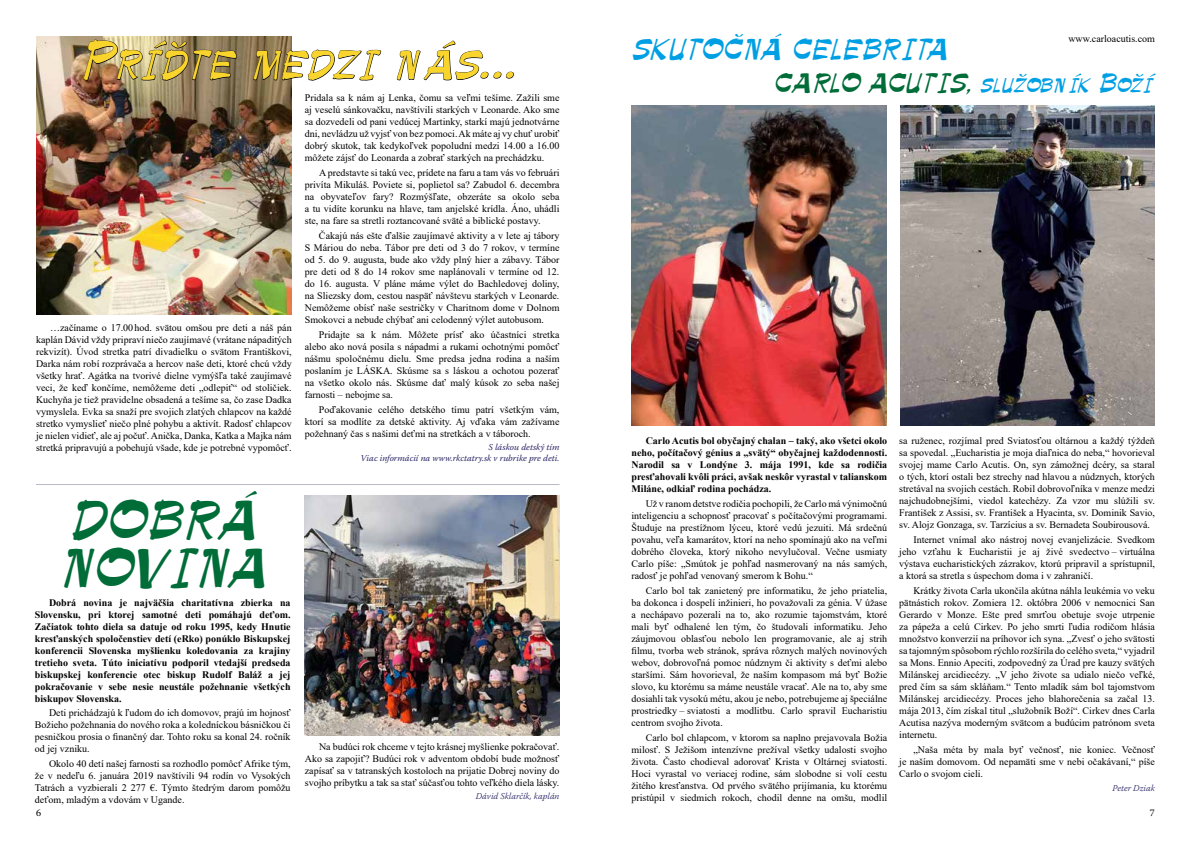
<style>
.page{position:relative;width:1191px;height:842px;background:#fff}
.page>*{position:absolute;margin:0;border:0;box-sizing:border-box;transform-origin:0 0}
.t1{font:48px "Palette";color:#f8d42d}
.t2{font:48px/48px "Palette";color:#006c38}
.t3{font:26px "Palette";color:#009fe3}
.t4{font:24px "Palette";color:#009fe3}
.t5{font:10px/12px "Times New Roman";color:#000;text-align:justify}
.t6{font:700 10px/12px "Times New Roman";color:#000;text-align:justify}
.t7{font:10px "Warnock Pro";color:#000}
.t8{font:italic 9px/10.8px "Warnock Pro";color:#2c2666;text-align:right}
.t9{font:italic 300 9px "Warnock Pro";color:#2c2666}
.s1{color:#006c38}
</style>
<div class="page">
<img style="left:631px;top:106px;width:255px;height:319px">
<img style="left:900px;top:106px;width:255px;height:319px">
<img style="left:305px;top:495px;width:254px;height:241px">
<svg style="left:304px;top:495px;width:41px;height:95px;background:#a7a8ac"></svg>
<hr style="left:36px;top:484px;width:523px;height:1px;background:#b9bbc7">
<img style="left:36px;top:36px;width:256px;height:279px">
<svg style="left:83px;top:40px;width:154px;height:41px;background:#938260"></svg>
<svg style="left:253px;top:49px;width:128px;height:32px"></svg>
<svg style="left:397px;top:40px;width:117px;height:40px"></svg>
<h1 class="t1" style="left:79px;top:31px;width:439px">Príďte medzi nás…</h1>
<p class="t5" style="left:305px;top:92px;width:256px">Pridala sa k nám aj Lenka, čomu sa veľmi tešíme. Zažili sme aj veselú sánkovačku, navštívili starkých v Leonarde. Ako sme sa dozvedeli od pani vedúcej Martinky, starkí majú jednotvárne dni, nevládzu už vyjsť von bez pomoci. Ak máte aj vy chuť urobiť dobrý skutok, tak kedykoľvek popoludní medzi 14.00 a 16.00 môžete zájsť do Leonarda a zobrať starkých na prechádzku.</p>
<p class="t5" style="left:305px;top:167px;width:256px;text-indent:14px">A predstavte si takú vec, prídete na faru a tam vás vo februári privíta Mikuláš. Poviete si, poplietol sa? Zabudol 6. decembra na obyvateľov fary? Rozmýšľate, obzeráte sa okolo seba a tu vidíte korunku na hlave, tam anjelské krídla. Áno, uhádli ste, na fare sa stretli roztancované sväté a biblické postavy.</p>
<p class="t5" style="left:305px;top:229px;width:256px;text-indent:14px">Čakajú nás ešte ďalšie zaujímavé aktivity a v lete aj tábory S Máriou do neba. Tábor pre deti od 3 do 7 rokov, v termíne od 5. do 9. augusta, bude ako vždy plný hier a zábavy. Tábor pre deti od 8 do 14 rokov sme naplánovali v termíne od 12. do 16. augusta. V pláne máme výlet do Bachledovej doliny, na Sliezsky dom, cestou naspäť návštevu starkých v Leonarde.<br>Nemôžeme obísť naše sestričky v Charitnom dome v Dolnom Smokovci a nebude chýbať ani celodenný výlet autobusom.</p>
<p class="t5" style="left:305px;top:328px;width:256px;text-indent:14px">Pridajte sa k nám. Môžete prísť ako účastníci stretka alebo ako nová posila s nápadmi a rukami ochotnými pomôcť nášmu spoločnému dielu. Sme predsa jedna rodina a naším poslaním je LÁSKA. Skúsme sa s láskou a ochotou pozerať na všetko okolo nás. Skúsme dať malý kúsok zo seba našej farnosti – nebojme sa.</p>
<p class="t5" style="left:305px;top:403px;width:256px;text-indent:14px">Poďakovanie celého detského tímu patrí všetkým vám, ktorí sa modlíte za detské aktivity. Aj vďaka vám zažívame požehnaný čas s našimi deťmi na stretkách a v táboroch.</p>
<p class="t8" style="left:361px;top:442px;width:200px">S láskou detský tím<br>Viac informácií na www.rkctatry.sk v rubrike pre deti.</p>
<p class="t5" style="left:36px;top:321px;width:257px;text-indent:14px">…začíname o 17.00hod. svätou omšou pre deti a náš pán kaplán Dávid vždy pripraví niečo zaujímavé (vrátane nápaditých rekvizít). Úvod stretka patrí divadielku o svätom Františkovi, Darka nám robí rozprávača a hercov naše deti, ktoré chcú vždy všetky hrať. Agátka na tvorivé dielne vymýšľa také zaujímavé veci, že keď končíme, nemôžeme deti „odlepiť“ od stoličiek.<br>Kuchyňa je tiež pravidelne obsadená a tešíme sa, čo zase Dadka vymyslela. Evka sa snaží pre svojich zlatých chlapcov na každé stretko vymyslieť niečo plné pohybu a aktivít. Radosť chlapcov je nielen vidieť, ale aj počuť. Anička, Danka, Katka a Majka nám stretká pripravujú a pobehujú všade, kde je potrebné vypomôcť.</p>
<h1 class="t2" style="left:58px;top:497px;width:212px">DOBRÁ<br>NOVINA</h1>
<p class="t6" style="left:35px;top:596px;width:257px;text-indent:14px">Dobrá novina je najväčšia charitatívna zbierka na Slovensku, pri ktorej samotné deti pomáhajú deťom.<br>Začiatok tohto diela sa datuje od roku 1995, kedy Hnutie kresťanských spoločenstiev detí (eRko) ponúklo Biskupskej konferencii Slovenska myšlienku koledovania za krajiny tretieho sveta. Túto iniciatívu podporil vtedajší predseda biskupskej konferencie otec biskup Rudolf Baláž a jej pokračovanie v sebe nesie neustále požehnanie všetkých biskupov Slovenska.</p>
<p class="t5" style="left:35px;top:707px;width:257px;text-indent:14px">Deti prichádzajú k ľudom do ich domovov, prajú im hojnosť Božieho požehnania do nového roka a koledníckou básničkou či pesničkou prosia o finančný dar. Tohto roku sa konal 24. ročník od jej vzniku.</p>
<p class="t5" style="left:35px;top:757px;width:257px;text-indent:14px">Okolo 40 detí našej farnosti sa rozhodlo pomôcť Afrike tým, že v nedeľu 6. januára 2019 navštívili 94 rodín vo Vysokých Tatrách a vyzbierali 2 277 €. Týmto štedrým darom pomôžu deťom, mladým a vdovám v Ugande.</p>
<p class="t5" style="left:305px;top:740px;width:256px;text-indent:14px">Na budúci rok chceme v tejto krásnej myšlienke pokračovať.<br>Ako sa zapojiť? Budúci rok v adventom období bude možnosť zapísať sa v tatranských kostoloch na prijatie Dobrej noviny do svojho príbytku a tak sa stať súčasťou tohto veľkého diela lásky.</p>
<p class="t9" style="left:475px;top:791px;width:85px">Dávid Sklarčík, kaplán</p>
<h2 class="t3" style="left:631px;top:33px;width:319px">SKUTOČNÁ CELEBRITA</h2>
<p class="t5" style="left:1068px;top:32px;width:88px">www.carloacutis.com</p>
<h3 class="t4" style="left:773px;top:68px;width:380px"><span class="s1">CARLO ACUTIS,</span> služobník Boží</h3>
<p class="t6" style="left:631px;top:435px;width:257px;text-indent:14px">Carlo Acutis bol obyčajný chalan – taký, ako všetci okolo neho, počítačový génius a „svätý“ obyčajnej každodennosti.<br>Narodil sa v Londýne 3. mája 1991, kde sa rodičia presťahovali kvôli práci, avšak neskôr vyrastal v talianskom Miláne, odkiaľ rodina pochádza.</p>
<p class="t5" style="left:631px;top:497px;width:257px;text-indent:14px">Už v ranom detstve rodičia pochopili, že Carlo má výnimočnú inteligenciu a schopnosť pracovať s počítačovými programami.<br>Študuje na prestížnom lýceu, ktoré vedú jezuiti. Má srdečnú povahu, veľa kamarátov, ktorí na neho spomínajú ako na veľmi dobrého človeka, ktorý nikoho nevylučoval. Večne usmiaty Carlo píše: „Smútok je pohľad nasmerovaný na nás samých, radosť je pohľad venovaný smerom k Bohu.“</p>
<p class="t5" style="left:631px;top:584px;width:257px;text-indent:14px">Carlo bol tak zanietený pre informatiku, že jeho priatelia, ba dokonca i dospelí inžinieri, ho považovali za génia. V úžase a nechápavo pozerali na to, ako rozumie tajomstvám, ktoré mali byť odhalené len tým, čo študovali informatiku. Jeho záujmovou oblasťou nebolo len programovanie, ale aj strih filmu, tvorba web stránok, správa rôznych malých novinových webov, dobrovoľná pomoc núdznym či aktivity s deťmi alebo staršími. Sám hovorieval, že naším kompasom má byť Božie slovo, ku ktorému sa máme neustále vracať. Ale na to, aby sme dosiahli tak vysokú métu, akou je nebo, potrebujeme aj špeciálne prostriedky – sviatosti a modlitbu. Carlo spravil Eucharistiu centrom svojho života.</p>
<p class="t5" style="left:631px;top:731px;width:257px;text-indent:14px">Carlo bol chlapcom, v ktorom sa naplno prejavovala Božia milosť. S Ježišom intenzívne prežíval všetky udalosti svojho života. Často chodieval adorovať Krista v Oltárnej sviatosti.<br>Hoci vyrastal vo veriacej rodine, sám slobodne si volí cestu žitého kresťanstva. Od prvého svätého prijímania, ku ktorému pristúpil v siedmich rokoch, chodil denne na omšu, modlil</p>
<p class="t5" style="left:899px;top:435px;width:257px">sa ruženec, rozjímal pred Sviatosťou oltárnou a každý týždeň sa spovedal. „Eucharistia je moja diaľnica do neba,“ hovorieval svojej mame Carlo Acutis. On, syn zámožnej dcéry, sa staral o tých, ktorí ostali bez strechy nad hlavou a núdznych, ktorých stretával na svojich cestách. Robil dobrovoľníka v menze medzi najchudobnejšími, viedol katechézy. Za vzor mu slúžili sv.<br>František z Assisi, sv. František a Hyacinta, sv. Dominik Savio, sv. Alojz Gonzaga, sv. Tarzícius a sv. Bernadeta Soubirousová.</p>
<p class="t5" style="left:899px;top:534px;width:257px;text-indent:14px">Internet vnímal ako nástroj novej evanjelizácie. Svedkom jeho vzťahu k Eucharistii je aj živé svedectvo – virtuálna výstava eucharistických zázrakov, ktorú pripravil a sprístupnil, a ktorá sa stretla s úspechom doma i v zahraničí.</p>
<p class="t5" style="left:899px;top:584px;width:257px;text-indent:14px">Krátky života Carla ukončila akútna náhla leukémia vo veku pätnástich rokov. Zomiera 12. októbra 2006 v nemocnici San Gerardo v Monze. Ešte pred smrťou obetuje svoje utrpenie za pápeža a celú Cirkev. Po jeho smrti ľudia rodičom hlásia množstvo konverzií na príhovor ich syna. „Zvesť o jeho svätosti sa tajomným spôsobom rýchlo rozšírila do celého sveta,“ vyjadril sa Mons. Ennio Apeciti, zodpovedný za Úrad pre kauzy svätých Milánskej arcidiecézy. „V jeho živote sa udialo niečo veľké, pred čím sa sám skláňam.“ Tento mladík sám bol tajomstvom Milánskej arcidiecézy. Proces jeho blahorečenia sa začal 13. mája 2013, čím získal titul „služobník Boží“. Cirkev dnes Carla Acutisa nazýva moderným svätcom a budúcim patrónom sveta internetu.</p>
<p class="t5" style="left:899px;top:743px;width:257px;text-indent:14px">„Naša méta by mala byť večnosť, nie koniec. Večnosť je naším domovom. Od nepamäti sme v nebi očakávaní,“ píše Carlo o svojom cieli.</p>
<p class="t9" style="left:1112px;top:782px;width:44px">Peter Dziak</p>
<p class="t7" style="left:36px;top:807px;width:7px">6</p>
<p class="t7" style="left:1150px;top:807px;width:7px">7</p>
</div>
